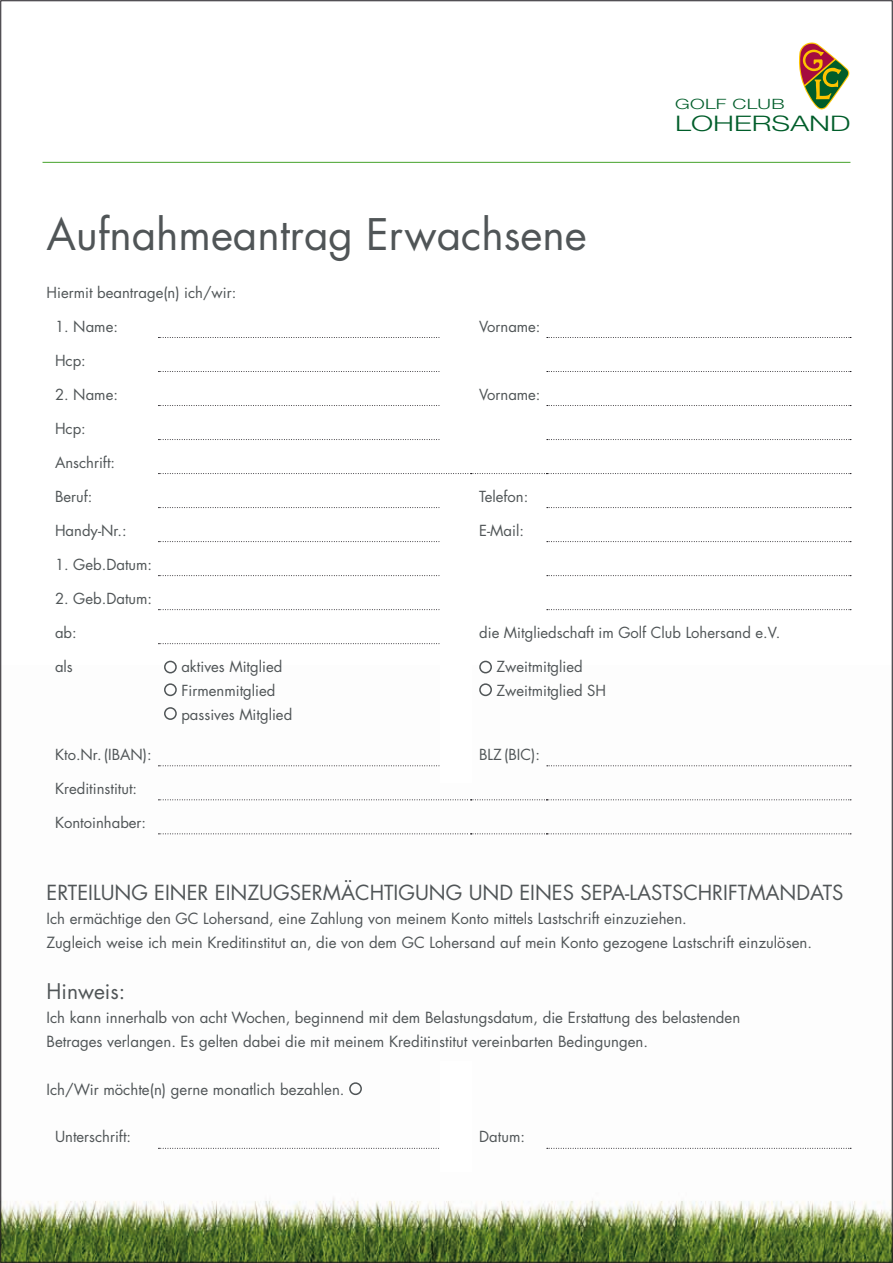
<style>
.page{position:relative;width:893px;height:1263px;background:#fff}
.page>*{position:absolute;margin:0;border:0;box-sizing:border-box;transform-origin:0 0}
.t1{font:42.3px "Futura";color:#505557}
.t2{font:300 21.45px "Helvetica Neue";color:#005d2a;scale:1.39 1}
.t3{font:21px "Futura";color:#505557}
.t4{font:20.25px "Futura";color:#505557}
.t5{font:15px/24px "Futura";color:#505557}
.t6{font:14.85px/23.7px "Futura";color:#505557}
.t7{font:300 14.25px "Helvetica Neue";letter-spacing:.015em;color:#005d2a;scale:1.39 1}
</style>
<div class="page">
<svg style="left:799px;top:43px;width:51px;height:67px"></svg>
<hr style="left:43px;top:162px;width:807px;height:1px;background:#45a22b">
<img style="left:0;top:665px;width:893px;height:598px">
<svg style="left:158px;top:337px;width:282px;height:1px"></svg>
<svg style="left:158px;top:371px;width:282px;height:1px"></svg>
<svg style="left:158px;top:405px;width:282px;height:1px"></svg>
<svg style="left:158px;top:439px;width:282px;height:1px"></svg>
<svg style="left:158px;top:507px;width:282px;height:1px"></svg>
<svg style="left:158px;top:541px;width:282px;height:1px"></svg>
<svg style="left:158px;top:575px;width:282px;height:1px"></svg>
<svg style="left:158px;top:609px;width:282px;height:1px"></svg>
<svg style="left:158px;top:643px;width:282px;height:1px"></svg>
<svg style="left:547px;top:337px;width:304px;height:1px"></svg>
<svg style="left:547px;top:371px;width:304px;height:1px"></svg>
<svg style="left:547px;top:405px;width:304px;height:1px"></svg>
<svg style="left:547px;top:439px;width:304px;height:1px"></svg>
<svg style="left:547px;top:507px;width:304px;height:1px"></svg>
<svg style="left:547px;top:541px;width:304px;height:1px"></svg>
<svg style="left:547px;top:575px;width:304px;height:1px"></svg>
<svg style="left:547px;top:609px;width:304px;height:1px"></svg>
<svg style="left:158px;top:473px;width:693px;height:1px"></svg>
<div style="left:164px;top:661px;width:13px;height:12px;border:2px solid #505557;border-radius:50%"></div>
<div style="left:164px;top:683px;width:13px;height:13px;border:2px solid #505557;border-radius:50%"></div>
<div style="left:164px;top:707px;width:13px;height:13px;border:2px solid #505557;border-radius:50%"></div>
<div style="left:479px;top:661px;width:13px;height:12px;border:2px solid #505557;border-radius:50%"></div>
<div style="left:479px;top:683px;width:13px;height:13px;border:2px solid #505557;border-radius:50%"></div>
<svg style="left:158px;top:799px;width:693px;height:1px"></svg>
<svg style="left:158px;top:833px;width:693px;height:1px"></svg>
<svg style="left:158px;top:765px;width:282px;height:1px"></svg>
<svg style="left:547px;top:765px;width:304px;height:1px"></svg>
<div style="left:349px;top:1082px;width:13px;height:13px;border:2px solid #505557;border-radius:50%"></div>
<svg style="left:158px;top:1148px;width:282px;height:1px"></svg>
<svg style="left:547px;top:1148px;width:304px;height:1px"></svg>
<div style="left:440px;top:486px;width:32px;height:297px;background:#fff"></div>
<div style="left:440px;top:1061px;width:32px;height:110px;background:#fff"></div>
<p class="t7" style="left:675px;top:93px;width:80px">GOLF CLUB</p>
<h2 class="t2" style="left:675px;top:106px;width:128px">LOHERSAND</h2>
<h1 class="t1" style="left:47px;top:205px;width:542px">Aufnahmeantrag Erwachsene</h1>
<p class="t6" style="left:47px;top:280px;width:191px">Hiermit beantrage(n) ich/wir:</p>
<p class="t6" style="left:55px;top:314px;width:64px">1. Name:</p>
<p class="t6" style="left:479px;top:314px;width:63px">Vorname:</p>
<p class="t6" style="left:55px;top:348px;width:32px">Hcp:</p>
<p class="t6" style="left:55px;top:382px;width:64px">2. Name:</p>
<p class="t6" style="left:479px;top:382px;width:63px">Vorname:</p>
<p class="t6" style="left:55px;top:416px;width:32px">Hcp:</p>
<p class="t6" style="left:55px;top:450px;width:62px">Anschrift:</p>
<p class="t6" style="left:55px;top:484px;width:39px">Beruf:</p>
<p class="t6" style="left:479px;top:484px;width:51px">Telefon:</p>
<p class="t6" style="left:55px;top:518px;width:73px">Handy-Nr.:</p>
<p class="t6" style="left:479px;top:518px;width:46px">E-Mail:</p>
<p class="t6" style="left:55px;top:552px;width:99px">1. Geb.Datum:</p>
<p class="t6" style="left:55px;top:586px;width:99px">2. Geb.Datum:</p>
<p class="t6" style="left:55px;top:620px;width:23px">ab:</p>
<p class="t6" style="left:479px;top:620px;width:303px">die Mitgliedschaft im Golf Club Lohersand e.V.</p>
<p class="t6" style="left:55px;top:655px;width:19px">als</p>
<p class="t6" style="left:181px;top:655px;width:112px">aktives Mitglied<br>Firmenmitglied passives Mitglied</p>
<p class="t6" style="left:496px;top:655px;width:111px">Zweitmitglied<br>Zweitmitglied SH</p>
<p class="t6" style="left:55px;top:742px;width:98px">Kto.Nr. (IBAN):</p>
<p class="t6" style="left:479px;top:742px;width:62px">BLZ (BIC):</p>
<p class="t6" style="left:55px;top:776px;width:84px">Kreditinstitut:</p>
<p class="t6" style="left:55px;top:810px;width:93px">Kontoinhaber:</p>
<h3 class="t4" style="left:47px;top:879px;width:119px">Erteilung eine</h3>
<h3 class="t4" style="left:198px;top:879px;width:89px">r Einzugse</h3>
<h3 class="t4" style="left:312px;top:879px;width:56px">rmächtig</h3>
<h3 class="t4" style="left:415px;top:879px;width:116px">ung und eines</h3>
<h3 class="t4" style="left:580px;top:879px;width:70px">SEPA-Lastsch</h3>
<h3 class="t4" style="left:712px;top:879px;width:24px">riftmandats</h3>
<p class="t5" style="left:47px;top:906px;width:767px">Ich ermächtige den GC Lohersand, eine Zahlung von meinem Konto mittels Lastschrift einzuziehen.<br>Zugleich weise ich mein Kreditinstitut an, die von dem GC Lohersand auf mein Konto gezogene Lastschrift einzulösen.</p>
<h3 class="t3" style="left:47px;top:977px;width:80px">Hinweis:</h3>
<p class="t5" style="left:47px;top:1005px;width:695px">Ich kann innerhalb von acht Wochen, beginnend mit dem Belastungsdatum, die Erstattung des belastenden<br>Betrages verlangen. Es gelten dabei die mit meinem Kreditinstitut vereinbarten Bedingungen.</p>
<p class="t5" style="left:47px;top:1077px;width:300px">Ich/Wir möchte(n) gerne monatlich bezahlen.</p>
<p class="t6" style="left:55px;top:1125px;width:78px">Unterschrift:</p>
<p class="t6" style="left:479px;top:1125px;width:47px">Datum:</p>
</div>
